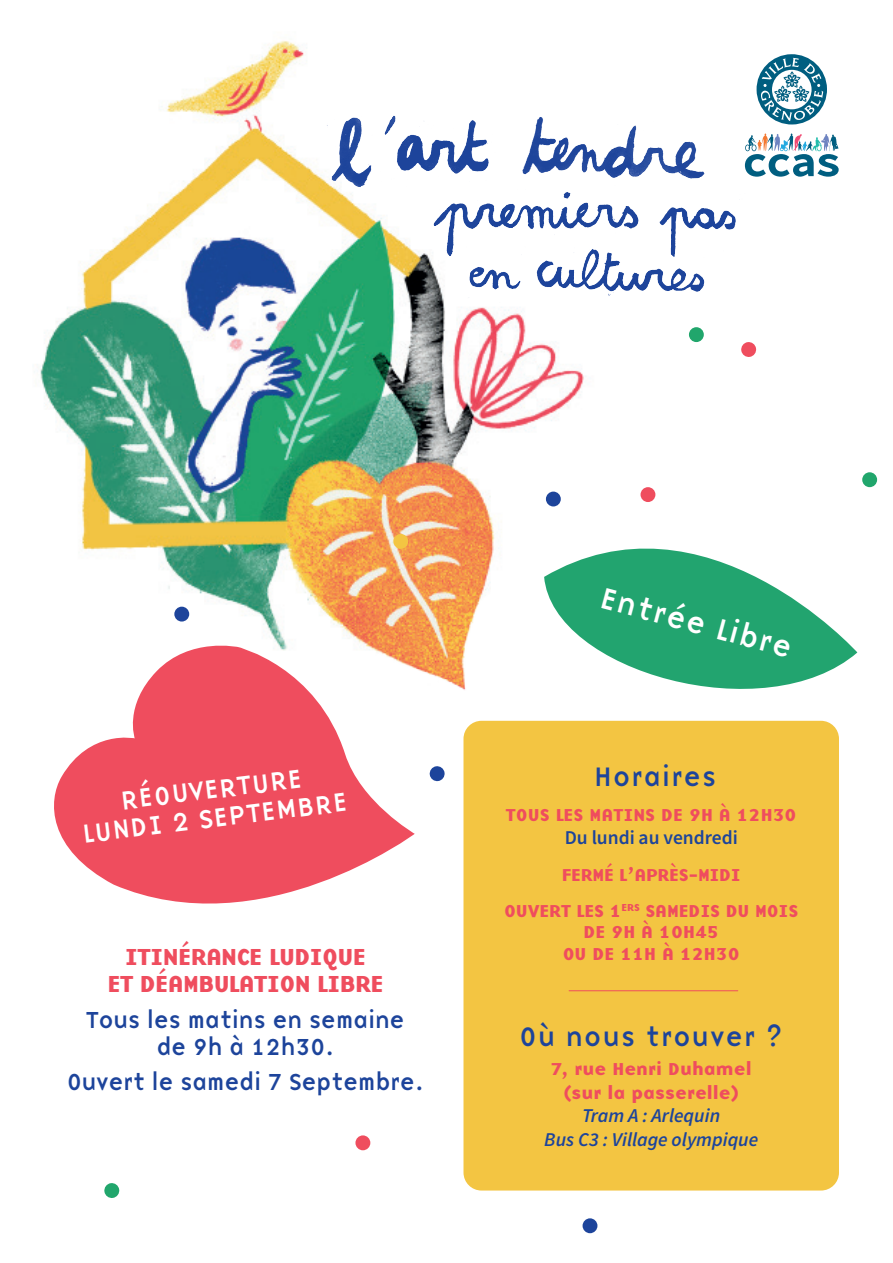
<style>
.page{position:relative;width:893px;height:1263px;background:#fff}
.page>*{position:absolute;margin:0;border:0;box-sizing:border-box;transform-origin:0 0}
.t1{font:30.75px "Base 9 Sans OT";color:#fff}
.t2{font:27.75px "Base 9 Sans OT";color:#1d449b}
.t3{font:27px/28.5px "Base 9 Sans OT";color:#fff;text-align:center}
.t4{font:24px/27px "Base 9 Sans OT";letter-spacing:-.05em;color:#1d449b;text-align:center}
.t5{font:700 24px/27px "Base 9 Sans OT";letter-spacing:-.03em;color:#ef4d5e;text-align:center}
.t6{font:italic 19.5px/23.4px "Source Sans Variable";color:#1d449b;text-align:center}
.t7{font:19.5px "Source Sans Variable";color:#1d449b}
.t8{font:700 17.85px/35.4px "Base 9 Sans OT";color:#ef4d5e;text-align:center}
</style>
<div class="page">
<img style="left:40px;top:40px;width:546px;height:684px">
<svg style="left:47px;top:637px;width:368px;height:267px;fill:#ef4d5e"></svg>
<svg style="left:544px;top:483px;width:313px;height:247px"></svg>
<svg style="left:745px;top:133px;width:94px;height:43px"></svg>
<svg style="left:756px;top:54px;width:71px;height:71px"></svg>
<div style="left:583px;top:1218px;width:14px;height:15px;background:#1d449b;border-radius:50%"></div>
<div style="left:640px;top:487px;width:15px;height:15px;background:#ef4d5e;border-radius:50%"></div>
<div style="left:355px;top:1135px;width:15px;height:15px;background:#ef4d5e;border-radius:50%"></div>
<svg style="left:741px;top:342px;width:16px;height:15px"></svg>
<div style="left:862px;top:472px;width:15px;height:15px;background:#21a66c;border-radius:50%"></div>
<svg style="left:104px;top:1183px;width:16px;height:15px"></svg>
<div style="left:463px;top:721px;width:376px;height:469px;background:#f3c542;border-radius:18px"></div>
<hr style="left:569px;top:990px;width:169px;height:1px;background:#ef4d5e">
<img style="left:327px;top:109px;width:378px;height:90px">
<div style="left:174px;top:607px;width:15px;height:14px;background:#1d449b;border-radius:50%"></div>
<div style="left:546px;top:492px;width:15px;height:14px;background:#1d449b;border-radius:50%"></div>
<svg style="left:429px;top:766px;width:16px;height:16px"></svg>
<div style="left:689px;top:327px;width:15px;height:15px;background:#21a66c;border-radius:50%"></div>
<div style="left:393px;top:534px;width:15px;height:15px;background:#f3c542;border-radius:50%"></div>
<img style="left:420px;top:183px;width:316px;height:78px">
<img style="left:465px;top:241px;width:251px;height:78px">
<h3 class="t3" style="left:77px;top:791px;width:269px;rotate:-7deg">RÉOUVERTURE<br>LUNDI 2 SEPTEMBRE</h3>
<h3 class="t5" style="left:107px;top:944px;width:278px">ITINÉRANCE LUDIQUE<br>ET DÉAMBULATION LIBRE</h3>
<h3 class="t4" style="left:86px;top:1006px;width:321px">Tous les matins en semaine de 9h à 12h30.</h3>
<h3 class="t4" style="left:66px;top:1068px;width:360px">Ouvert le samedi 7 Septembre.</h3>
<h1 class="t1" style="left:606px;top:576px;width:200px;rotate:15deg">Entrée Libre</h1>
<h2 class="t2" style="left:594px;top:757px;width:125px">Horaires</h2>
<p class="t8" style="left:506px;top:797px;width:292px">TOUS LES MATINS DE 9H À 12H30</p>
<p class="t7" style="left:565px;top:826px;width:175px">Du lundi au vendredi</p>
<p class="t8" style="left:504px;top:858px;width:296px">FERMÉ L’APRÈS-MIDI<br>OUVERT LES 1<sup>ERS</sup> SAMEDIS DU MOIS</p>
<p class="t8" style="left:563px;top:921px;width:179px;line-height:21.5px">DE 9H À 10H45<br>OU DE 11H À 12H30</p>
<h2 class="t2" style="left:519px;top:1017px;width:266px">Où nous trouver ?</h2>
<p class="t8" style="left:551px;top:1057px;width:202px;line-height:23.4px">7, rue Henri Duhamel (sur la passerelle)</p>
<p class="t6" style="left:544px;top:1104px;width:216px">Tram A : Arlequin<br>Bus C3 : Village olympique</p>
</div>
